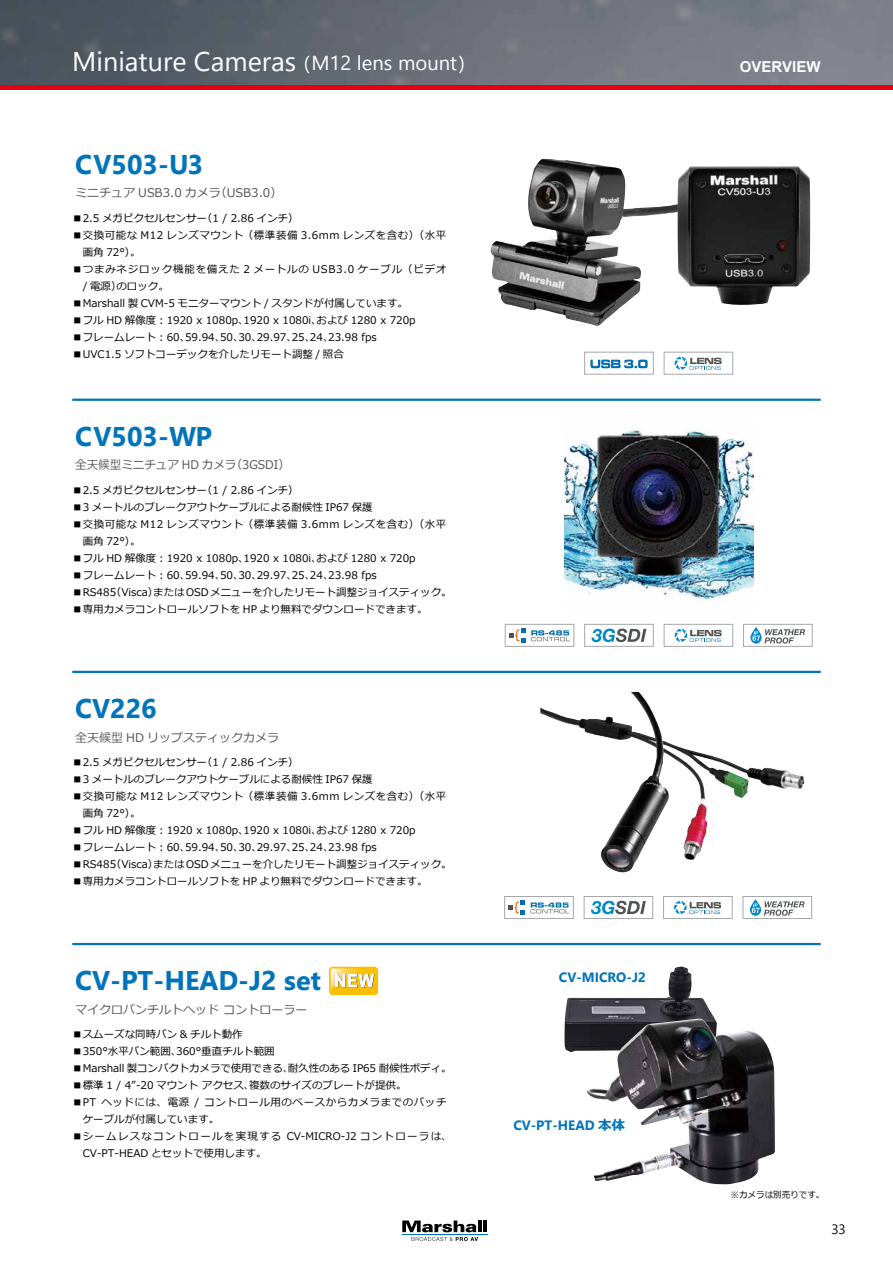
<style>
.page{position:relative;width:893px;height:1263px;background:#fff}
.page>*{position:absolute;margin:0;border:0;box-sizing:border-box;transform-origin:0 0}
.t1{font:700 27px "Leelawadee UI";color:#0074bb}
.t2{font:27px "Leelawadee UI";color:#fff}
.t3{font:700 15px "Arial";color:#fff}
.t4{font:700 13.5px "Leelawadee UI";color:#0074bb}
.t5{font:13.5px "Leelawadee UI";color:#000}
.t6{font:12px "Meiryo";color:#595757}
.t7{font:12px "Meiryo";color:#595757;scale:.96 1}
.t8{font:10.5px "Meiryo";color:#000}
.t9{font:10.5px/17px "Meiryo";letter-spacing:.05em;color:#000}
.t10{font:10.5px/17px "Meiryo";letter-spacing:.12em;color:#000}
.t11{font:10.5px/17px "Meiryo";letter-spacing:.075em;color:#000}
.t12{font:9px "Meiryo";color:#000;scale:.95 1}
.s1{font-size:20.25px}
.s2{font-family:"Meiryo"}
</style>
<div class="page">
<hr style="left:478px;top:1220px;width:4px;height:12px;background:#000">
<svg style="left:484px;top:1220px;width:3px;height:12px"></svg>
<hr style="left:402px;top:1234px;width:85px;height:1px;background:#0074bb">
<svg style="left:402px;top:1220px;width:76px;height:21px"></svg>
<img style="left:540px;top:692px;width:209px;height:181px">
<img style="left:1px;top:0;width:892px;height:85px">
<hr style="left:0;top:85px;width:893px;height:4px;background:#e60012">
<img style="left:491px;top:159px;width:187px;height:167px">
<img style="left:678px;top:166px;width:132px;height:139px">
<img style="left:564px;top:429px;width:190px;height:173px">
<img style="left:564px;top:966px;width:151px;height:86px">
<img style="left:586px;top:1019px;width:189px;height:166px">
<hr style="left:72px;top:671px;width:749px;height:2px;background:#0074bb">
<hr style="left:72px;top:943px;width:749px;height:2px;background:#0074bb">
<hr style="left:72px;top:399px;width:749px;height:2px;background:#0074bb">
<div style="left:505px;top:624px;width:69px;height:23px;border:1px solid #a5a8aa"></div>
<svg style="left:509px;top:628px;width:61px;height:15px"></svg>
<div style="left:664px;top:624px;width:69px;height:23px;border:1px solid #a5a8aa"></div>
<svg style="left:675px;top:629px;width:47px;height:13px"></svg>
<svg style="left:591px;top:629px;width:55px;height:13px"></svg>
<div style="left:584px;top:624px;width:70px;height:23px;border:1px solid #a5a8aa"></div>
<div style="left:743px;top:624px;width:69px;height:23px;border:1px solid #a5a8aa"></div>
<svg style="left:750px;top:627px;width:55px;height:17px"></svg>
<div style="left:664px;top:352px;width:69px;height:22px;border:1px solid #a5a8aa"></div>
<svg style="left:675px;top:357px;width:47px;height:13px"></svg>
<div style="left:584px;top:352px;width:70px;height:22px;border:1px solid #a5a8aa"></div>
<svg style="left:590px;top:360px;width:58px;height:8px"></svg>
<div style="left:504px;top:896px;width:70px;height:23px;border:1px solid #a5a8aa"></div>
<svg style="left:509px;top:900px;width:60px;height:15px"></svg>
<div style="left:663px;top:896px;width:69px;height:23px;border:1px solid #a5a8aa"></div>
<svg style="left:674px;top:901px;width:47px;height:13px"></svg>
<svg style="left:591px;top:901px;width:55px;height:13px"></svg>
<div style="left:584px;top:896px;width:69px;height:23px;border:1px solid #a5a8aa"></div>
<div style="left:743px;top:896px;width:69px;height:23px;border:1px solid #a5a8aa"></div>
<svg style="left:750px;top:899px;width:54px;height:17px"></svg>
<div style="left:329px;top:967px;width:49px;height:28px;background:#fac000;border-radius:4px"></div>
<svg style="left:330px;top:968px;width:48px;height:27px"></svg>
<img style="left:0;top:0;width:1px;height:85px">
<h1 class="t2" style="left:72px;top:42px;width:394px">Miniature Cameras <span class="s1">(M12 lens mount)</span></h1>
<h1 class="t1" style="left:75px;top:145px;width:130px">CV503-U3</h1>
<p class="t6" style="left:75px;top:185px;width:209px">ミニチュア USB3.0 カメラ（USB3.0）</p>
<p class="t8" style="left:72px;top:211px;width:228px">■2.5 メガピクセルセンサー（1 / 2.86 インチ）</p>
<p class="t9" style="left:83px;top:227px;width:365px;text-indent:-10px">■交換可能な M12 レンズマウント（標準装備 3.6mm レンズを含む）（水平画角 72°）。</p>
<p class="t11" style="left:83px;top:261px;width:365px;text-indent:-10px">■つまみネジロック機能を備えた 2 メートルの USB3.0 ケーブル（ビデオ/ 電源）のロック。</p>
<p class="t8" style="left:72px;top:296px;width:337px">■Marshall 製 CVM-5 モニターマウント / スタンドが付属しています。</p>
<p class="t8" style="left:72px;top:313px;width:345px">■フル HD 解像度︓1920 x 1080p、1920 x 1080i、および 1280 x 720p</p>
<p class="t8" style="left:72px;top:330px;width:306px">■フレームレート︓60、59.94、50、30、29.97、25、24、23.98 fps</p>
<p class="t8" style="left:72px;top:347px;width:273px">■UVC1.5 ソフトコーデックを介したリモート調整 / 照合</p>
<h1 class="t1" style="left:75px;top:417px;width:138px">CV503-WP</h1>
<p class="t7" style="left:75px;top:457px;width:225px">全天候型ミニチュア HD カメラ（3GSDI）</p>
<p class="t8" style="left:72px;top:483px;width:228px">■2.5 メガピクセルセンサー（1 / 2.86 インチ）</p>
<p class="t8" style="left:72px;top:500px;width:302px">■3 メートルのブレークアウトケーブルによる耐候性 IP67 保護</p>
<p class="t9" style="left:83px;top:516px;width:365px;text-indent:-10px">■交換可能な M12 レンズマウント（標準装備 3.6mm レンズを含む）（水平画角 72°）。</p>
<p class="t8" style="left:72px;top:551px;width:345px">■フル HD 解像度︓1920 x 1080p、1920 x 1080i、および 1280 x 720p</p>
<p class="t8" style="left:72px;top:568px;width:306px">■フレームレート︓60、59.94、50、30、29.97、25、24、23.98 fps</p>
<p class="t8" style="left:72px;top:585px;width:381px">■RS485（Visca）または OSDメニューを介したリモート調整ジョイスティック。</p>
<p class="t8" style="left:72px;top:602px;width:357px">■専用カメラコントロールソフトを HP より無料でダウンロードできます。</p>
<h1 class="t1" style="left:75px;top:689px;width:83px">CV226</h1>
<p class="t6" style="left:75px;top:729px;width:205px">全天候型 HD リップスティックカメラ</p>
<p class="t8" style="left:72px;top:755px;width:228px">■2.5 メガピクセルセンサー（1 / 2.86 インチ）</p>
<p class="t8" style="left:72px;top:772px;width:302px">■3 メートルのブレークアウトケーブルによる耐候性 IP67 保護</p>
<p class="t9" style="left:83px;top:788px;width:365px;text-indent:-10px">■交換可能な M12 レンズマウント（標準装備 3.6mm レンズを含む）（水平画角 72°）。</p>
<p class="t8" style="left:72px;top:823px;width:345px">■フル HD 解像度︓1920 x 1080p、1920 x 1080i、および 1280 x 720p</p>
<p class="t8" style="left:72px;top:840px;width:306px">■フレームレート︓60、59.94、50、30、29.97、25、24、23.98 fps</p>
<p class="t8" style="left:72px;top:857px;width:381px">■RS485（Visca）または OSDメニューを介したリモート調整ジョイスティック。</p>
<p class="t8" style="left:72px;top:874px;width:357px">■専用カメラコントロールソフトを HP より無料でダウンロードできます。</p>
<h1 class="t1" style="left:75px;top:962px;width:247px">CV-PT-HEAD-J2 set</h1>
<p class="t6" style="left:75px;top:1001px;width:234px">マイクロパンチルトヘッド コントローラー</p>
<p class="t8" style="left:72px;top:1027px;width:172px">■スムーズな同時パン &amp; チルト動作</p>
<p class="t8" style="left:72px;top:1044px;width:204px">■350°水平パン範囲、360°垂直チルト範囲</p>
<p class="t8" style="left:72px;top:1061px;width:381px">■Marshall 製コンパクトカメラで使用できる、耐久性のある IP65 耐候性ボディ。</p>
<p class="t8" style="left:72px;top:1078px;width:336px">■標準 1 / 4”-20 マウント アクセス、複数のサイズのプレートが提供。</p>
<p class="t9" style="left:83px;top:1095px;width:365px;text-indent:-10px">■PT ヘッドには、電源 / コントロール用のベースからカメラまでのパッチケーブルが付属しています。</p>
<p class="t10" style="left:83px;top:1129px;width:370px;text-indent:-10px">■シームレスなコントロールを実現する CV-MICRO-J2 コントローラは、<br>CV-PT-HEAD とセットで使用します。</p>
<p class="t4" style="left:559px;top:968px;width:88px">CV-MICRO-J2</p>
<p class="t4" style="left:513px;top:1115px;width:113px">CV-PT-HEAD <span class="s2">本体</span></p>
<h2 class="t3" style="left:740px;top:56px;width:82px">OVERVIEW</h2>
<p class="t12" style="left:730px;top:1188px;width:101px">※カメラは別売りです。</p>
<p class="t5" style="left:831px;top:1220px;width:16px">33</p>
</div>
